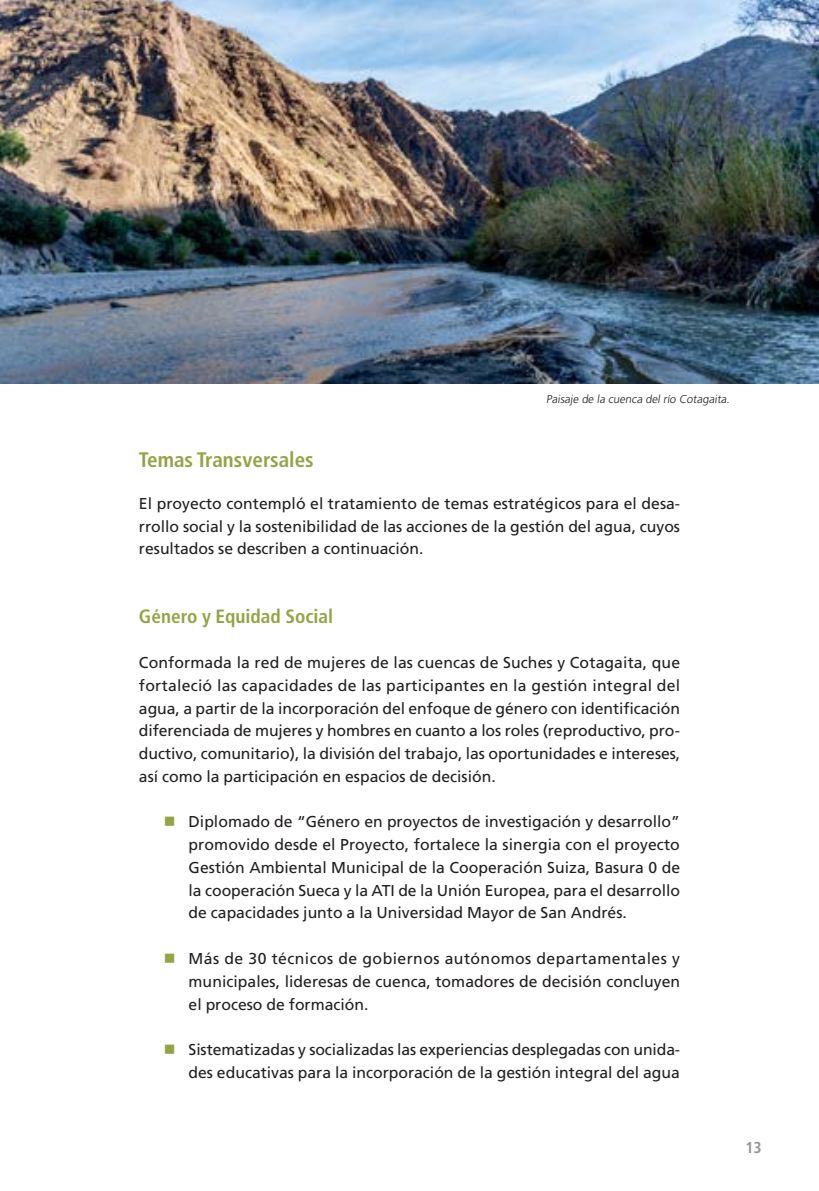
<style>
.page{position:relative;width:819px;height:1191px;background:#fff}
.page>*{position:absolute;margin:0;border:0;box-sizing:border-box;transform-origin:0 0}
.t1{font:700 condensed 21px "Frutiger LT Std";color:#93a445}
.t2{font:700 condensed 19.25px "Frutiger LT Std";color:#93a445}
.t3{font:15.75px/22.8px "Frutiger LT Std";color:#231f20;text-align:justify}
.t4{font:700 condensed 15.75px "Frutiger LT Std";color:#939598}
.t5{font:300 11.38px "Frutiger LT Std";color:#231f20}
</style>
<div class="page">
<img style="left:0;top:0;width:819px;height:384px">
<p class="t5" style="left:546px;top:393px;width:187px">Paisaje de la cuenca del río Cotagaita.</p>
<h1 class="t1" style="left:139px;top:447px;width:176px">Temas Transversales</h1>
<p class="t3" style="left:139px;top:492px;width:542px">El proyecto contempló el tratamiento de temas estratégicos para el desa&shy;rrollo social y la sostenibilidad de las acciones de la gestión del agua, cuyos resultados se describen a continuación.</p>
<p class="t2" style="left:139px;top:604px;width:196px">Género y Equidad Social</p>
<p class="t3" style="left:139px;top:651px;width:543px">Conformada la red de mujeres de las cuencas de Suches y Cotagaita, que fortaleció las capacidades de las participantes en la gestión integral del agua, a partir de la incorporación del enfoque de género con identificación diferenciada de mujeres y hombres en cuanto a los roles (reproductivo, pro&shy;ductivo, comunitario), la división del trabajo, las oportunidades e intereses, así como la participación en espacios de decisión.</p>
<p class="t3" style="left:188px;top:810px;width:493px">Diplomado de “Género en proyectos de investigación y desarrollo” promovido desde el Proyecto, fortalece la sinergia con el proyecto Gestión Ambiental Municipal de la Cooperación Suiza, Basura 0 de la cooperación Sueca y la ATI de la Unión Europea, para el desarrollo de capacidades junto a la Universidad Mayor de San Andrés.</p>
<p class="t3" style="left:188px;top:947px;width:493px">Más de 30 técnicos de gobiernos autónomos departamentales y municipales, lideresas de cuenca, tomadores de decisión concluyen el proceso de formación.</p>
<p class="t3" style="left:188px;top:1038px;width:493px">Sistematizadas y socializadas las experiencias desplegadas con unida&shy;des educativas para la incorporación de la gestión integral del agua</p>
<p class="t4" style="left:745px;top:1138px;width:18px">13</p>
</div>
